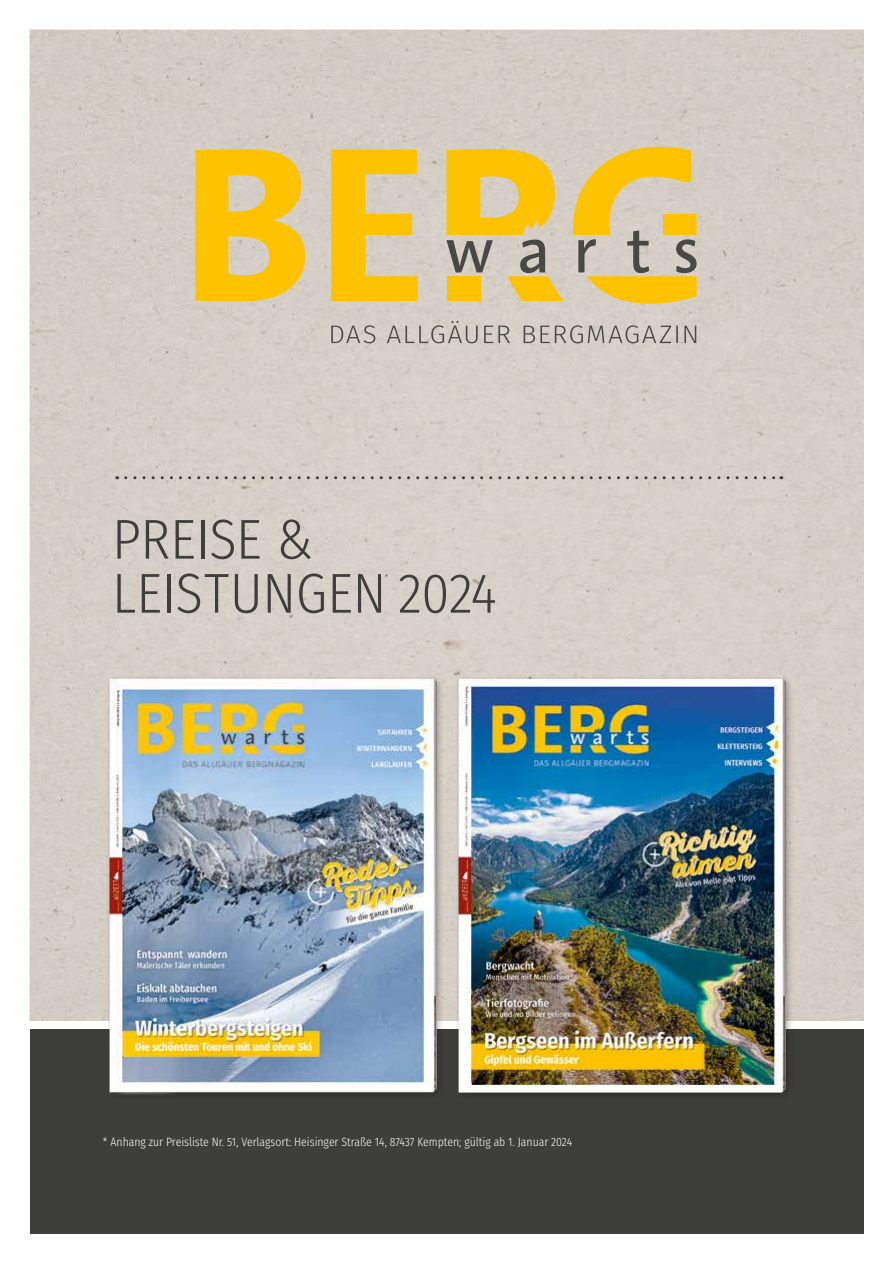
<style>
.page{position:relative;width:893px;height:1263px;background:#fff}
.page>*{position:absolute;margin:0;border:0;box-sizing:border-box;transform-origin:0 0}
.t1{font:300 56.25px/54px "Fira Sans Condensed";letter-spacing:-.01em;color:#3e3e3d}
.t2{font:300 12px "Fira Sans Condensed";color:#fff}
.t3{font:300 8.25px "Fira Sans Condensed";color:#3e3e3d}
</style>
<div class="page">
<div style="left:30px;top:1029px;width:833px;height:204px;background:#3e3e3d"></div>
<div style="left:30px;top:30px;width:833px;height:990px;background:#d5cfc6"></div>
<svg style="left:195px;top:149px;width:110px;height:152px;background:#f2c532"></svg>
<svg style="left:331px;top:149px;width:87px;height:152px;background:#efc641"></svg>
<svg style="left:446px;top:147px;width:251px;height:157px;background:#dec26a"></svg>
<svg style="left:331px;top:321px;width:365px;height:22px;background:#beb8b1"></svg>
<svg style="left:126px;top:476px;width:656px;height:3px;background:#b1aca5"></svg>
<img style="left:459px;top:653px;width:349px;height:441px">
<img style="left:87px;top:653px;width:372px;height:442px">
<h1 class="t1" style="left:112px;top:512px;width:386px">PREISE &amp;<br>LEISTUNGEN 2024</h1>
<p class="t3" style="left:385px;top:571px;width:5px">*</p>
<p class="t2" style="left:103px;top:1133px;width:471px">* Anhang zur Preisliste Nr. 51, Verlagsort: Heisinger Straße 14, 87437 Kempten; gültig ab 1. Januar 2024</p>
</div>
